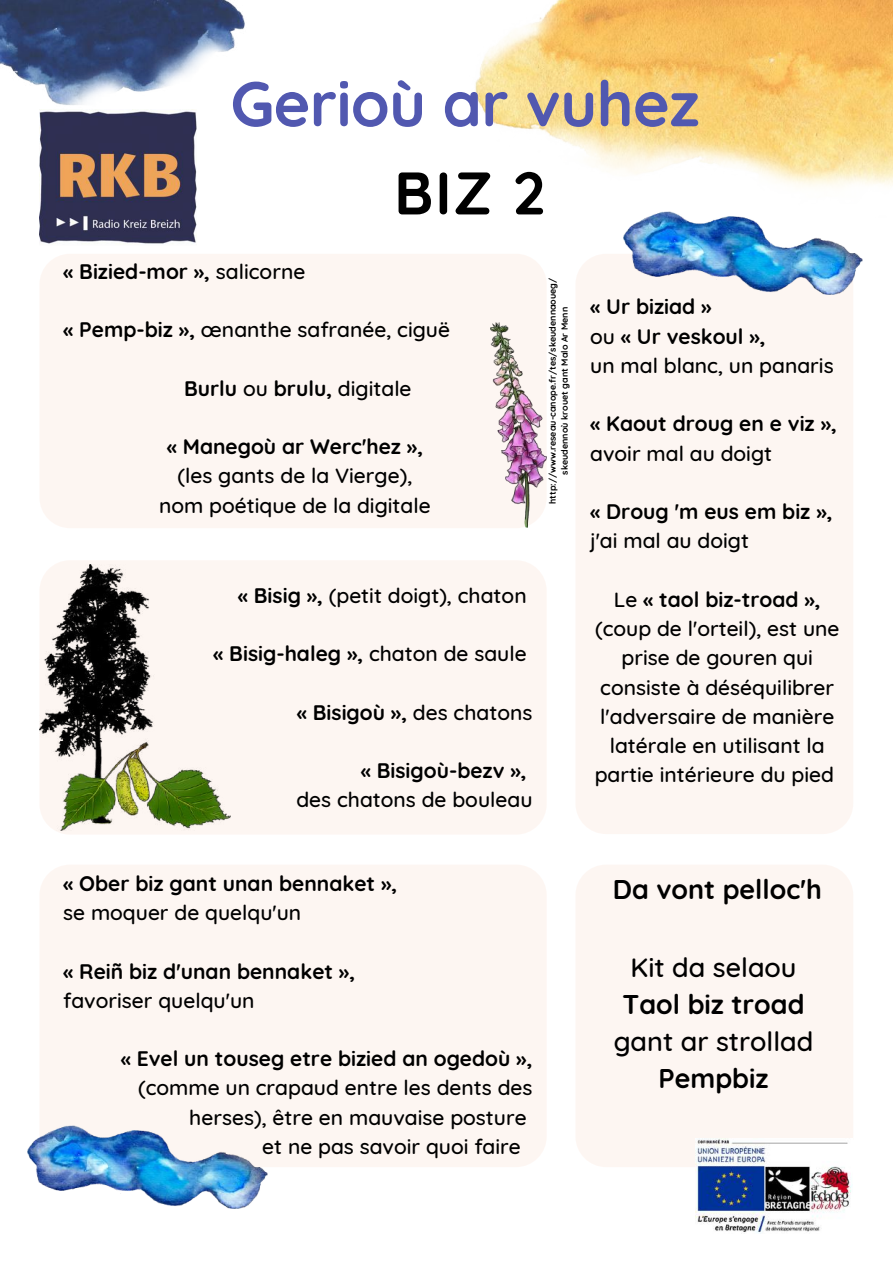
<style>
.page{position:relative;width:893px;height:1264px;background:#fff}
.page>*{position:absolute;margin:0;border:0;box-sizing:border-box;transform-origin:0 0}
.t1{font:700 63px "Quicksand";letter-spacing:-.01em;color:#5158b0}
.t2{font:700 60px "Quicksand";color:#000}
.t3{font:700 27px "Quicksand";color:#000}
.t4{font:500 27px "Quicksand";color:#000}
.t5{font:500 21px/29.2px "Quicksand";color:#000;text-align:center}
.t6{font:700 21px/29.2px "Quicksand";color:#000}
.t7{font:700 9px/12px "Quicksand";color:#000;text-align:center}
.s1{font-weight:500}
.s2{font-weight:700}
</style>
<div class="page">
<div style="left:575px;top:254px;width:278px;height:580px;background:#fdf6f2;border-radius:30px"></div>
<div style="left:39px;top:254px;width:507px;height:274px;background:#fdf6f2;border-radius:30px"></div>
<div style="left:39px;top:560px;width:507px;height:274px;background:#fdf6f2;border-radius:30px"></div>
<div style="left:39px;top:864px;width:507px;height:303px;background:#fdf6f2;border-radius:30px"></div>
<div style="left:575px;top:864px;width:278px;height:303px;background:#fdf6f2;border-radius:31px"></div>
<img style="left:0;top:0;width:245px;height:105px">
<img style="left:623px;top:217px;width:239px;height:77px">
<img style="left:27px;top:1125px;width:240px;height:83px">
<img style="left:475px;top:0;width:417px;height:217px">
<img style="left:39px;top:109px;width:158px;height:135px">
<img style="left:695px;top:1138px;width:157px;height:95px">
<img style="left:490px;top:322px;width:56px;height:206px">
<img style="left:39px;top:564px;width:192px;height:266px">
<h1 class="t1" style="left:230px;top:63px;width:470px">Gerioù ar vuhez</h1>
<h2 class="t2" style="left:394px;top:154px;width:152px">BIZ 2</h2>
<p class="t6" style="left:63px;top:256px;width:243px">« Bizied-mor », <span class="s1">salicorne</span></p>
<p class="t5" style="left:63px;top:315px;width:388px"><span class="s2">« Pemp-biz »,</span> œnanthe safranée, ciguë</p>
<p class="t6" style="left:184px;top:373px;width:229px">Burlu <span class="s1">ou</span> brulu, <span class="s1">digitale</span></p>
<p class="t6" style="left:167px;top:431px;width:258px">« Manegoù ar Werc'hez »,</p>
<p class="t5" style="left:159px;top:461px;width:273px">(les gants de la Vierge), nom poétique de la digitale</p>
<p class="t7" style="left:546px;top:504px;width:228px;rotate:-90deg">http://www.reseau-canope.fr/tes/skeudennaoueg/ skeudennoù krouet gant Malo Ar Menn</p>
<p class="t5" style="left:238px;top:580px;width:290px"><span class="s2">« Bisig »,</span> (petit doigt), chaton</p>
<p class="t6" style="left:213px;top:638px;width:315px">« Bisig-haleg », <span class="s1">chaton de saule</span></p>
<p class="t6" style="left:297px;top:697px;width:237px">« Bisigoù », <span class="s1">des chatons</span></p>
<p class="t6" style="left:361px;top:755px;width:167px">« Bisigoù-bezv »,</p>
<p class="t5" style="left:296px;top:784px;width:237px">des chatons de bouleau</p>
<p class="t6" style="left:590px;top:292px;width:245px">« Ur biziad »<br><span class="s1">ou</span> « Ur veskoul »,<br><span class="s1">un mal blanc, un panaris</span></p>
<p class="t6" style="left:590px;top:409px;width:248px">« Kaout droug en e viz »,</p>
<p class="t5" style="left:590px;top:438px;width:183px">avoir mal au doigt</p>
<p class="t6" style="left:590px;top:496px;width:244px">« Droug 'm eus em biz »,</p>
<p class="t5" style="left:590px;top:526px;width:160px">j'ai mal au doigt</p>
<p class="t5" style="left:594px;top:584px;width:246px">Le <span class="s2">« taol biz-troad », </span>(coup de l'orteil), est une prise de gouren qui consiste à déséquilibrer l'adversaire de manière latérale en utilisant la partie intérieure du pied</p>
<p class="t6" style="left:63px;top:868px;width:335px">« Ober biz gant unan bennaket »,</p>
<p class="t5" style="left:63px;top:897px;width:239px">se moquer de quelqu'un</p>
<p class="t6" style="left:63px;top:956px;width:293px">« Reiñ biz d'unan bennaket »,</p>
<p class="t5" style="left:63px;top:985px;width:193px">favoriser quelqu'un</p>
<p class="t6" style="left:121px;top:1043px;width:413px">« Evel un touseg etre bizied an ogedoù »,</p>
<p class="t5" style="left:138px;top:1072px;width:396px">(comme un crapaud entre les dents des</p>
<p class="t5" style="left:189px;top:1102px;width:339px">herses), être en mauvaise posture</p>
<p class="t5" style="left:262px;top:1131px;width:260px">et ne pas savoir quoi faire</p>
<p class="t3" style="left:612px;top:872px;width:211px">Da vont pelloc'h</p>
<p class="t4" style="left:630px;top:949px;width:167px">Kit da selaou</p>
<p class="t3" style="left:622px;top:986px;width:183px">Taol biz troad</p>
<p class="t4" style="left:613px;top:1023px;width:201px">gant ar strollad</p>
<p class="t3" style="left:658px;top:1060px;width:111px">Pempbiz</p>
</div>
